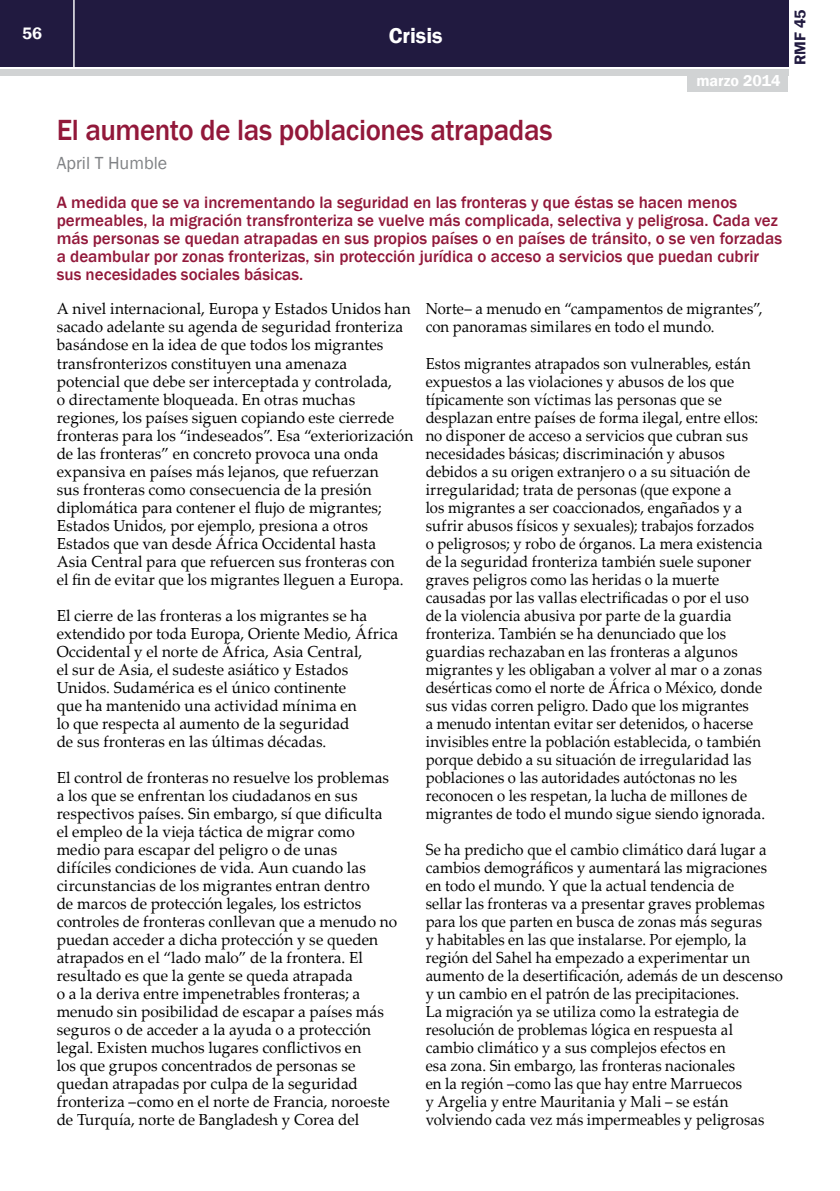
<style>
.page{position:relative;width:840px;height:1191px;background:#fff}
.page>*{position:absolute;margin:0;border:0;box-sizing:border-box;transform-origin:0 0}
.t1{font:500 30px "Franklin Gothic";letter-spacing:-.015em;color:#92183a;scale:.96 1}
.t2{font:600 22px "Franklin Gothic";color:#fff}
.t3{font:18px "Franklin Gothic";color:#808285}
.t4{font:500 17px/18px "Franklin Gothic";color:#92183a}
.t5{font:600 17px "Franklin Gothic";color:#fff}
.t6{font:16px/18px "Palatino Linotype";letter-spacing:.005em;color:#000;scale:.93 1}
.t7{font:16px/18px "Palatino Linotype";letter-spacing:.005em;color:#000;scale:.96 1}
.t8{font:600 16px "Franklin Gothic";color:#fff}
.t9{font:600 16px "Franklin Gothic";color:#211a40}
</style>
<div class="page">
<div style="left:0;top:0;width:787px;height:66px;background:#211a40"></div>
<div style="left:0;top:69px;width:787px;height:6px;background:#d1d3d4"></div>
<hr style="left:73px;top:0;width:2px;height:67px;background:#fff">
<div style="left:687px;top:74px;width:100px;height:18px;background:#d1d3d4"></div>
<p class="t5" style="left:22px;top:23px;width:21px">56</p>
<h2 class="t2" style="left:388px;top:22px;width:55px">Crisis</h2>
<p class="t8" style="left:696px;top:71px;width:86px">marzo 2014</p>
<p class="t9" style="left:789px;top:65px;width:57px;rotate:-90deg">RMF 45</p>
<h1 class="t1" style="left:57px;top:112px;width:517px">El aumento de las poblaciones atrapadas</h1>
<p class="t3" style="left:57px;top:152px;width:112px">April T Humble</p>
<p class="t4" style="left:57px;top:194px;width:726px">A medida que se va incrementando la seguridad en las fronteras y que éstas se hacen menos permeables, la migración transfronteriza se vuelve más complicada, selectiva y peligrosa. Cada vez más personas se quedan atrapadas en sus propios países o en países de tránsito, o se ven forzadas a deambular por zonas fronterizas, sin protección jurídica o acceso a servicios que puedan cubrir sus necesidades sociales básicas.</p>
<p class="t7" style="left:57px;top:299px;width:373px">A nivel internacional, Europa y Estados Unidos han sacado adelante su agenda de seguridad fronteriza basándose en la idea de que todos los migrantes transfronterizos constituyen una amenaza potencial que debe ser interceptada y controlada,<br>o directamente bloqueada. En otras muchas regiones, los países siguen copiando este cierrede fronteras para los “indeseados”. Esa “exteriorización de las fronteras” en concreto provoca una onda expansiva en países más lejanos, que refuerzan<br>sus fronteras como consecuencia de la presión diplomática para contener el flujo de migrantes; Estados Unidos, por ejemplo, presiona a otros Estados que van desde África Occidental hasta<br>Asia Central para que refuercen sus fronteras con<br>el fin de evitar que los migrantes lleguen a Europa.</p>
<p class="t7" style="left:57px;top:605px;width:357px">El cierre de las fronteras a los migrantes se ha extendido por toda Europa, Oriente Medio, África Occidental y el norte de África, Asia Central,<br>el sur de Asia, el sudeste asiático y Estados Unidos. Sudamérica es el único continente<br>que ha mantenido una actividad mínima en<br>lo que respecta al aumento de la seguridad<br>de sus fronteras en las últimas décadas.</p>
<p class="t7" style="left:57px;top:767px;width:356px">El control de fronteras no resuelve los problemas a los que se enfrentan los ciudadanos en sus respectivos países. Sin embargo, sí que dificulta el empleo de la vieja táctica de migrar como medio para escapar del peligro o de unas<br>difíciles condiciones de vida. Aun cuando las circunstancias de los migrantes entran dentro<br>de marcos de protección legales, los estrictos controles de fronteras conllevan que a menudo no puedan acceder a dicha protección y se queden atrapados en el “lado malo” de la frontera. El resultado es que la gente se queda atrapada<br>o a la deriva entre impenetrables fronteras; a menudo sin posibilidad de escapar a países más seguros o de acceder a la ayuda o a protección legal. Existen muchos lugares conflictivos en<br>los que grupos concentrados de personas se quedan atrapadas por culpa de la seguridad fronteriza –como en el norte de Francia, noroeste de Turquía, norte de Bangladesh y Corea del</p>
<p class="t6" style="left:425px;top:299px;width:363px">Norte– a menudo en “campamentos de migrantes”, con panoramas similares en todo el mundo.</p>
<p class="t6" style="left:425px;top:353px;width:366px">Estos migrantes atrapados son vulnerables, están expuestos a las violaciones y abusos de los que típicamente son víctimas las personas que se desplazan entre países de forma ilegal, entre ellos: no disponer de acceso a servicios que cubran sus necesidades básicas; discriminación y abusos debidos a su origen extranjero o a su situación de irregularidad; trata de personas (que expone a<br>los migrantes a ser coaccionados, engañados y a sufrir abusos físicos y sexuales); trabajos forzados o peligrosos; y robo de órganos. La mera existencia de la seguridad fronteriza también suele suponer graves peligros como las heridas o la muerte causadas por las vallas electrificadas o por el uso de la violencia abusiva por parte de la guardia fronteriza. También se ha denunciado que los guardias rechazaban en las fronteras a algunos migrantes y les obligaban a volver al mar o a zonas desérticas como el norte de África o México, donde sus vidas corren peligro. Dado que los migrantes<br>a menudo intentan evitar ser detenidos, o hacerse invisibles entre la población establecida, o también porque debido a su situación de irregularidad las poblaciones o las autoridades autóctonas no les reconocen o les respetan, la lucha de millones de migrantes de todo el mundo sigue siendo ignorada.</p>
<p class="t6" style="left:425px;top:839px;width:385px">Se ha predicho que el cambio climático dará lugar a cambios demográficos y aumentará las migraciones en todo el mundo. Y que la actual tendencia de<br>sellar las fronteras va a presentar graves problemas para los que parten en busca de zonas más seguras<br>y habitables en las que instalarse. Por ejemplo, la región del Sahel ha empezado a experimentar un aumento de la desertificación, además de un descenso y un cambio en el patrón de las precipitaciones.<br>La migración ya se utiliza como la estrategia de resolución de problemas lógica en respuesta al cambio climático y a sus complejos efectos en<br>esa zona. Sin embargo, las fronteras nacionales<br>en la región –como las que hay entre Marruecos<br>y Argelia y entre Mauritania y Mali – se están volviendo cada vez más impermeables y peligrosas</p>
</div>
